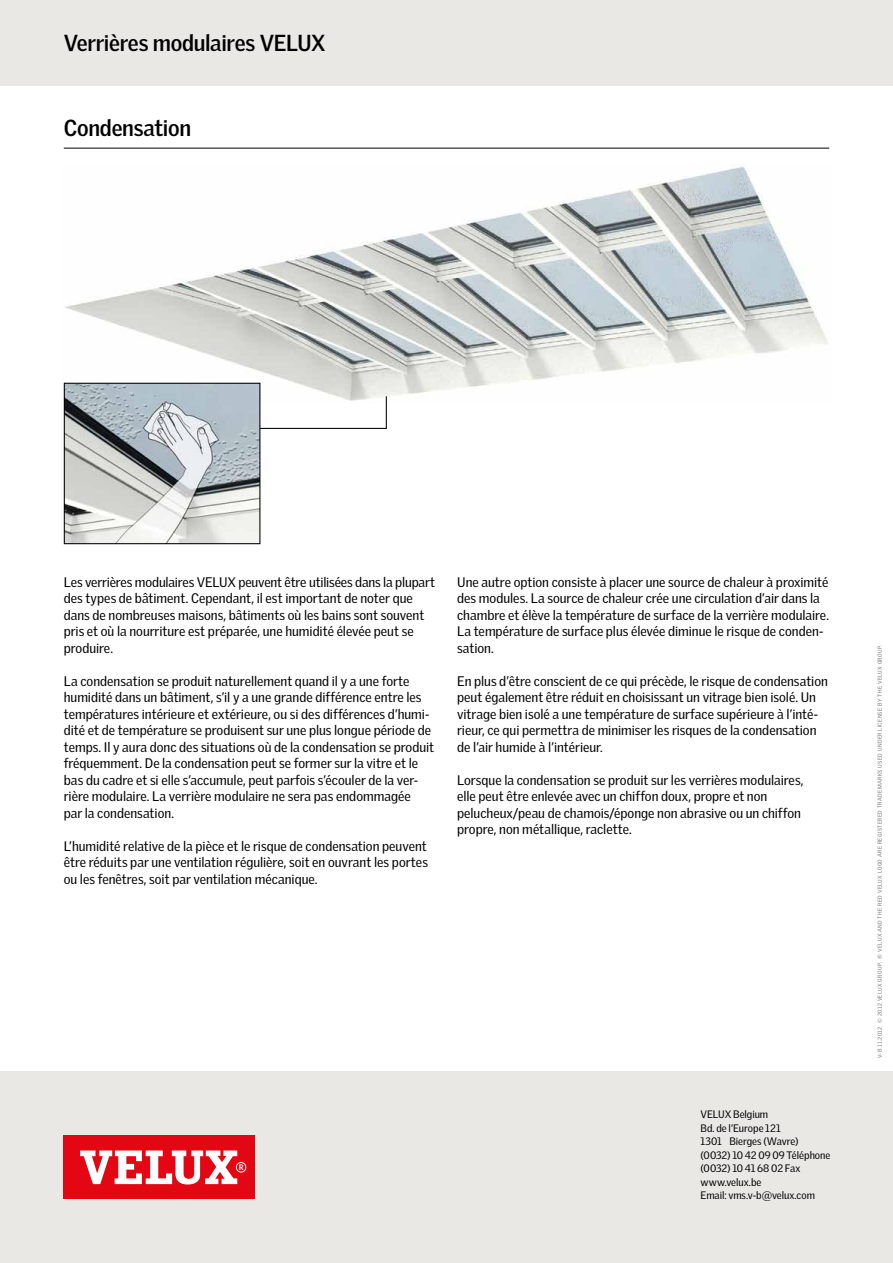
<style>
.page{position:relative;width:893px;height:1263px;background:#fff}
.page>*{position:absolute;margin:0;border:0;box-sizing:border-box;transform-origin:0 0}
.t1{font:700 22.5px "Velux Gothic";letter-spacing:-.015em;color:#000}
.t2{font:13.5px/16.5px "Velux Gothic";color:#000}
.t3{font:10.5px/13.5px "Velux Gothic";letter-spacing:-.005em;color:#000}
.t4{font:5.7px "Velux Gothic";letter-spacing:.065em;color:#7c7b7a}
</style>
<div class="page">
<div style="left:0;top:1071px;width:893px;height:192px;background:#e9e8e4"></div>
<div style="left:64px;top:1135px;width:191px;height:64px;background:#e30613"></div>
<svg style="left:80px;top:1150px;width:166px;height:34px"></svg>
<hr style="left:64px;top:148px;width:765px;height:1px;background:#000">
<div style="left:0;top:0;width:893px;height:85px;background:#e9e8e4"></div>
<img style="left:63px;top:166px;width:766px;height:236px">
<svg style="left:260px;top:395px;width:127px;height:34px"></svg>
<img style="left:66px;top:385px;width:192px;height:157px">
<div style="left:64px;top:383px;width:196px;height:161px;border:1px solid #000"></div>
<h1 class="t1" style="left:64px;top:29px;width:263px">Verrières modulaires VELUX</h1>
<h1 class="t1" style="left:64px;top:114px;width:129px">Condensation</h1>
<p class="t2" style="left:64px;top:574px;width:373px">Les verrières modulaires VELUX peuvent être utilisées dans la plupart des types de bâtiment. Cependant, il est important de noter que dans de nombreuses maisons, bâtiments où les bains sont souvent pris et où la nourriture est préparée, une humidité élevée peut se produire.</p>
<p class="t2" style="left:64px;top:672px;width:372px">La condensation se produit naturellement quand il y a une forte humidité dans un bâtiment, s’il y a une grande différence entre les températures intérieure et extérieure, ou si des différences d’humi&shy;dité et de température se produisent sur une plus longue période de temps. Il y aura donc des situations où de la condensation se produit fréquemment. De la condensation peut se former sur la vitre et le bas du cadre et si elle s’accumule, peut parfois s’écouler de la ver&shy;rière modulaire. La verrière modulaire ne sera pas endommagée<br>par la condensation.</p>
<p class="t2" style="left:64px;top:837px;width:366px;text-align:justify">L’humidité relative de la pièce et le risque de condensation peuvent être réduits par une ventilation régulière, soit en ouvrant les portes ou les fenêtres, soit par ventilation mécanique.</p>
<p class="t2" style="left:457px;top:573px;width:373px">Une autre option consiste à placer une source de chaleur à proximité des modules. La source de chaleur crée une circulation d’air dans la chambre et élève la température de surface de la verrière modulaire.<br>La température de surface plus élevée diminue le risque de conden&shy;sation.</p>
<p class="t2" style="left:457px;top:672px;width:372px">En plus d’être conscient de ce qui précède, le risque de condensation peut également être réduit en choisissant un vitrage bien isolé. Un vitrage bien isolé a une température de surface supérieure à l’inté&shy;rieur, ce qui permettra de minimiser les risques de la condensation de l’air humide à l’intérieur.</p>
<p class="t2" style="left:457px;top:771px;width:348px">Lorsque la condensation se produit sur les verrières modulaires, elle peut être enlevée avec un chiffon doux, propre et non pelucheux/peau de chamois/éponge non abrasive ou un chiffon propre, non métallique, raclette.</p>
<p class="t3" style="left:701px;top:1107px;width:131px">VELUX Belgium<br>Bd. de l’Europe 121<br>1301 Bierges (Wavre) (0032) 10 42 09 09 Téléphone (0032) 10 41 68 02 Fax www.velux.be<br>Email: vms.v-b@velux.com</p>
<p class="t4" style="left:876px;top:1058px;width:415px;rotate:-90deg">V-B 11.2012 © 2012 VELUX Group. ® VELUX AND THE RED VELUX logo are registered trademarks used under license by THE velUX Group.</p>
</div>
